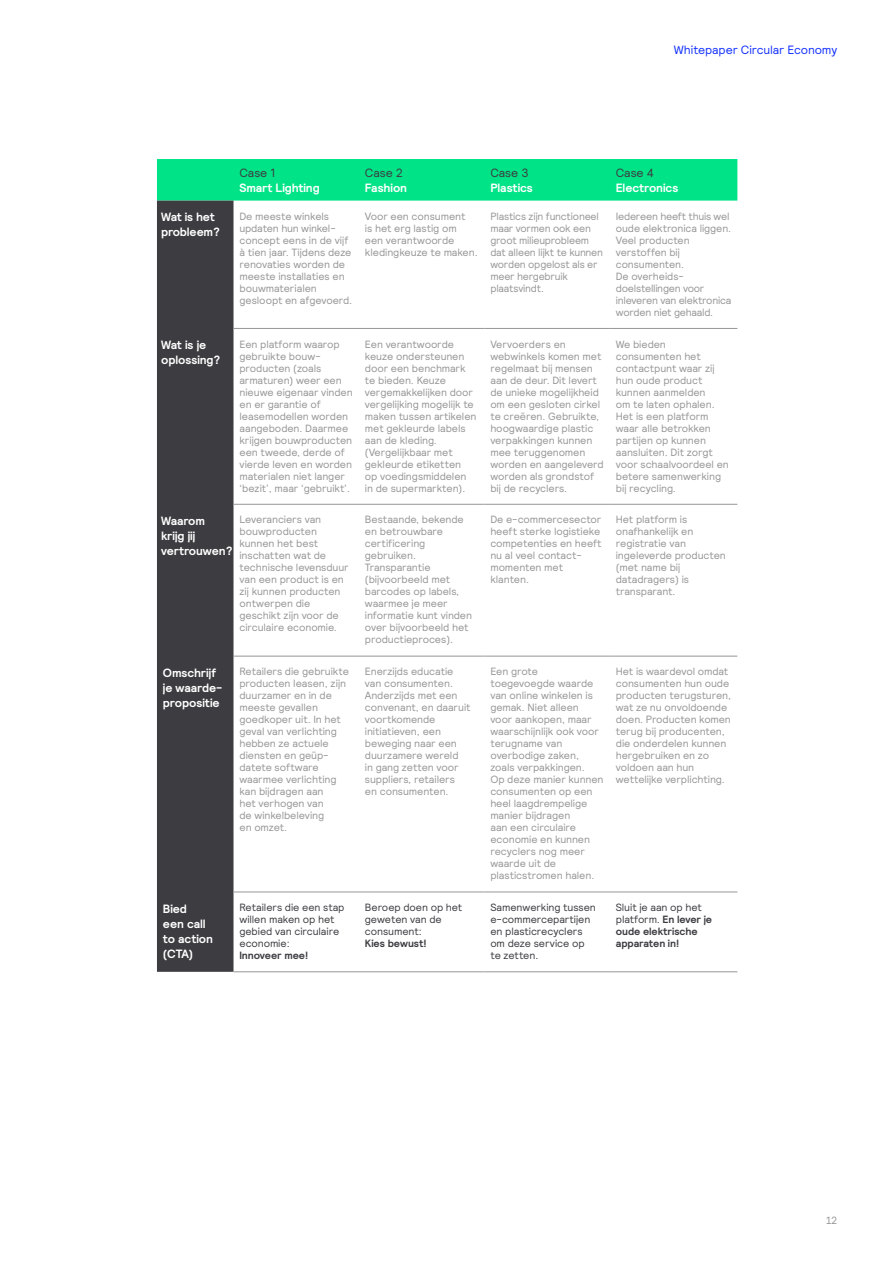
<style>
.page{position:relative;width:893px;height:1263px;background:#fff}
.page>*{position:absolute;margin:0;border:0;box-sizing:border-box;transform-origin:0 0}
.t1{font:700 12px/15px "Signify Relative";letter-spacing:-.01em;color:#fff}
.t2{font:12px "Signify Relative";letter-spacing:-.01em;color:#1432ff}
.t3{font:12px "Signify Relative";letter-spacing:-.005em;color:#3c3c41}
.t4{font:10.5px/12px "Signify Relative";letter-spacing:-.01em;color:#969696}
.t5{font:10.5px/12px "Signify Relative";letter-spacing:-.01em;color:#3c3c41}
.t6{font:700 10.5px/12px "Signify Relative";letter-spacing:-.01em;color:#3c3c41}
.t7{font:10.5px "Signify Relative Faux";color:#969696}
.s1{font-weight:400}
</style>
<div class="page">
<div style="left:157px;top:159px;width:580px;height:42px;background:#00e487"></div>
<div style="left:157px;top:201px;width:76px;height:771px;background:#3c3c41"></div>
<hr style="left:233px;top:328px;width:126px;height:1px;background:#969696">
<hr style="left:359px;top:328px;width:125px;height:1px;background:#969696">
<hr style="left:484px;top:328px;width:126px;height:1px;background:#969696">
<hr style="left:610px;top:328px;width:127px;height:1px;background:#969696">
<hr style="left:233px;top:504px;width:126px;height:1px;background:#969696">
<hr style="left:359px;top:504px;width:125px;height:1px;background:#969696">
<hr style="left:484px;top:504px;width:126px;height:1px;background:#969696">
<hr style="left:610px;top:504px;width:127px;height:1px;background:#969696">
<hr style="left:233px;top:656px;width:126px;height:1px;background:#969696">
<hr style="left:359px;top:656px;width:125px;height:1px;background:#969696">
<hr style="left:484px;top:656px;width:126px;height:1px;background:#969696">
<hr style="left:610px;top:656px;width:127px;height:1px;background:#969696">
<hr style="left:233px;top:892px;width:126px;height:1px;background:#969696">
<hr style="left:359px;top:892px;width:125px;height:1px;background:#969696">
<hr style="left:484px;top:892px;width:126px;height:1px;background:#969696">
<hr style="left:610px;top:892px;width:127px;height:1px;background:#969696">
<hr style="left:233px;top:971px;width:126px;height:1px;background:#969696">
<hr style="left:359px;top:971px;width:125px;height:1px;background:#969696">
<hr style="left:484px;top:971px;width:126px;height:1px;background:#969696">
<hr style="left:610px;top:971px;width:127px;height:1px;background:#969696">
<p class="t3" style="left:239px;top:165px;width:37px">Case 1</p>
<p class="t1" style="left:239px;top:180px;width:82px">Smart Lighting</p>
<p class="t3" style="left:365px;top:165px;width:40px">Case 2</p>
<p class="t1" style="left:365px;top:180px;width:44px">Fashion</p>
<p class="t3" style="left:490px;top:165px;width:40px">Case 3</p>
<p class="t1" style="left:490px;top:180px;width:44px">Plastics</p>
<p class="t2" style="left:674px;top:42px;width:165px">Whitepaper Circular Economy</p>
<p class="t3" style="left:616px;top:165px;width:40px">Case 4</p>
<p class="t1" style="left:616px;top:180px;width:64px">Electronics</p>
<p class="t1" style="left:161px;top:209px;width:60px">Wat is het probleem?</p>
<p class="t4" style="left:239px;top:210px;width:114px">De meeste winkels updaten hun winkel&shy;concept eens in de vijf à tien jaar. Tijdens deze renovaties worden de meeste installaties en bouwmaterialen gesloopt en afgevoerd.</p>
<p class="t4" style="left:365px;top:210px;width:114px">Voor een consument<br>is het erg lastig om<br>een verantwoorde kledingkeuze te maken.</p>
<p class="t4" style="left:490px;top:210px;width:114px">Plastics zijn functioneel maar vormen ook een groot milieuprobleem dat alleen lijkt te kunnen worden opgelost als er meer hergebruik plaatsvindt.</p>
<p class="t4" style="left:616px;top:210px;width:117px">Iedereen heeft thuis wel oude elektronica liggen.<br>Veel producten verstoffen bij consumenten.<br>De overheids&shy;doelstellingen voor inleveren van elektronica worden niet gehaald.</p>
<p class="t1" style="left:161px;top:337px;width:61px">Wat is je oplossing?</p>
<p class="t4" style="left:239px;top:337px;width:115px">Een platform waarop gebruikte bouw&shy;producten (zoals armaturen) weer een nieuwe eigenaar vinden en er garantie of leasemodellen worden aangeboden. Daarmee krijgen bouwproducten een tweede, derde of vierde leven en worden materialen niet langer ‘bezit’, maar ‘gebruikt’.</p>
<p class="t4" style="left:365px;top:337px;width:113px">Een verantwoorde keuze ondersteunen door een benchmark te bieden. Keuze vergemakkelijken door vergelijking mogelijk te maken tussen artikelen met gekleurde labels aan de kleding. (Vergelijkbaar met gekleurde etiketten<br>op voedingsmiddelen in de supermarkten).</p>
<p class="t4" style="left:490px;top:337px;width:115px">Vervoerders en webwinkels komen met regelmaat bij mensen aan de deur. Dit levert de unieke mogelijkheid om een gesloten cirkel te creëren. Gebruikte, hoogwaardige plastic verpakkingen kunnen mee teruggenomen worden en aangeleverd worden als grondstof bij de recyclers.</p>
<p class="t4" style="left:616px;top:337px;width:115px">We bieden consumenten het contactpunt waar zij hun oude product kunnen aanmelden<br>om te laten ophalen.<br>Het is een platform waar alle betrokken partijen op kunnen aansluiten. Dit zorgt voor schaalvoordeel en betere samenwerking bij recycling.</p>
<p class="t1" style="left:161px;top:513px;width:73px">Waarom<br>krijg jij vertrouwen?</p>
<p class="t4" style="left:239px;top:513px;width:111px">Leveranciers van bouwproducten kunnen het best inschatten wat de technische levensduur van een product is en zij kunnen producten ontwerpen die geschikt zijn voor de circulaire economie.</p>
<p class="t4" style="left:365px;top:513px;width:109px">Bestaande, bekende en betrouwbare certificering gebruiken.<br>Transparantie (bijvoorbeeld met barcodes op labels, waarmee je meer informatie kunt vinden over bijvoorbeeld het productieproces).</p>
<p class="t4" style="left:490px;top:513px;width:113px">De e-commercesector heeft sterke logistieke competenties en heeft nu al veel contact&shy;momenten met klanten.</p>
<p class="t4" style="left:616px;top:513px;width:112px">Het platform is onafhankelijk en registratie van ingeleverde producten (met name bij datadragers) is transparant.</p>
<p class="t1" style="left:163px;top:665px;width:60px">Omschrijf je waarde&shy;propositie</p>
<p class="t4" style="left:239px;top:665px;width:111px">Retailers die gebruikte producten leasen, zijn duurzamer en in de meeste gevallen goedkoper uit. In het geval van verlichting hebben ze actuele diensten en geüp&shy;datete software waarmee verlichting kan bijdragen aan<br>het verhogen van<br>de winkelbeleving<br>en omzet.</p>
<p class="t4" style="left:365px;top:665px;width:107px">Enerzijds educatie van consumenten.<br>Anderzijds met een convenant, en daaruit voortkomende initiatieven, een beweging naar een duurzamere wereld<br>in gang zetten voor suppliers, retailers<br>en consumenten.</p>
<p class="t4" style="left:490px;top:665px;width:115px">Een grote toegevoegde waarde van online winkelen is gemak. Niet alleen voor aankopen, maar waarschijnlijk ook voor terugname van overbodige zaken, zoals verpakkingen.<br>Op deze manier kunnen consumenten op een heel laagdrempelige manier bijdragen<br>aan een circulaire economie en kunnen recyclers nog meer waarde uit de plasticstromen halen.</p>
<p class="t4" style="left:616px;top:665px;width:117px">Het is waardevol omdat consumenten hun oude producten terugsturen, wat ze nu onvoldoende doen. Producten komen terug bij producenten, die onderdelen kunnen hergebruiken en zo voldoen aan hun wettelijke verplichting.</p>
<p class="t1" style="left:163px;top:901px;width:51px">Bied<br>een call to action (CTA)</p>
<p class="t5" style="left:239px;top:901px;width:107px">Retailers die een stap willen maken op het gebied van circulaire economie:</p>
<p class="t5" style="left:490px;top:901px;width:107px">Samenwerking tussen e-commercepartijen en plasticrecyclers om deze service op te zetten.</p>
<p class="t6" style="left:616px;top:901px;width:98px"><span class="s1">Sluit je aan op het platform.</span> En lever je oude elektrische apparaten in!</p>
<p class="t5" style="left:365px;top:901px;width:99px">Beroep doen op het geweten van de consument:</p>
<p class="t6" style="left:365px;top:937px;width:63px">Kies bewust!</p>
<p class="t6" style="left:239px;top:949px;width:70px">Innoveer mee!</p>
<p class="t7" style="left:826px;top:1213px;width:12px">12</p>
</div>
